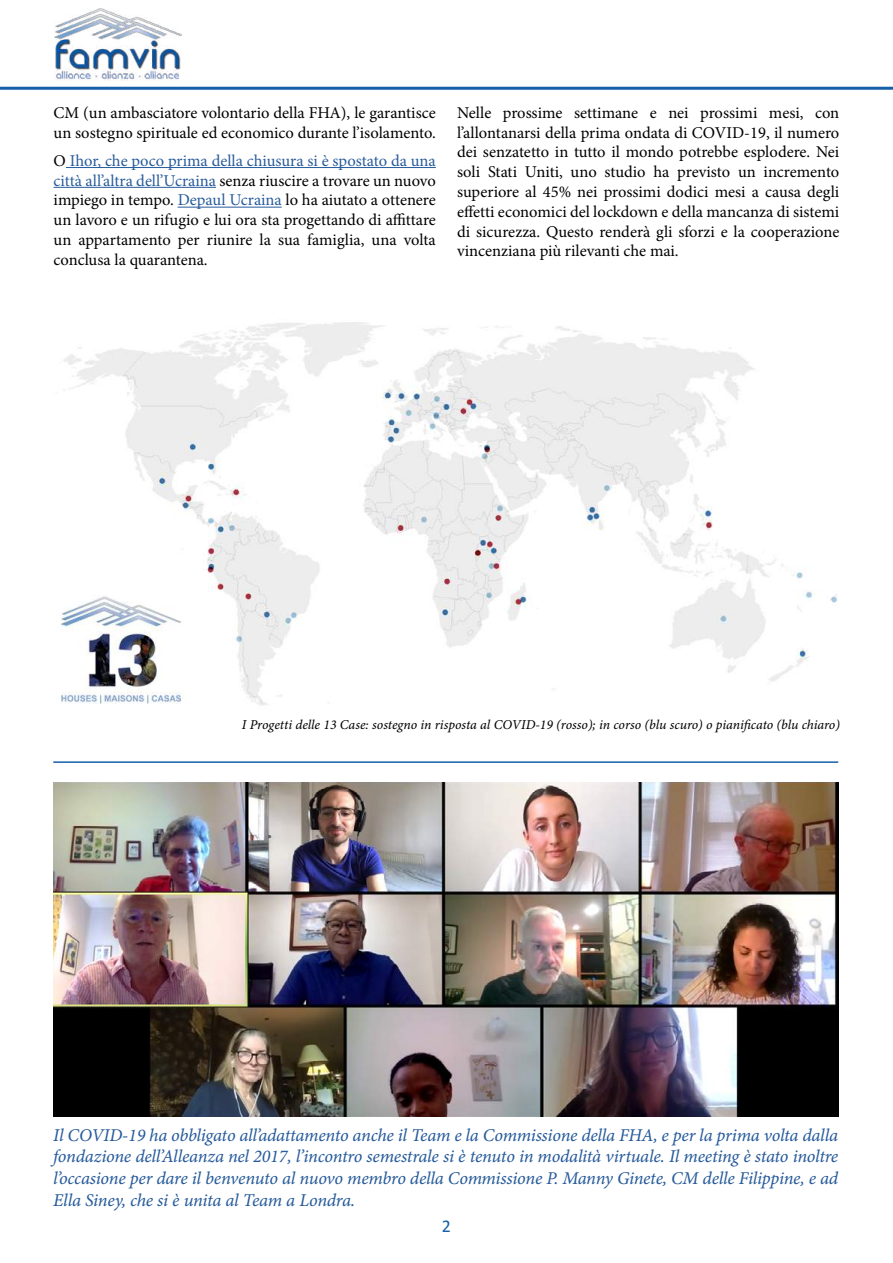
<style>
.page{position:relative;width:893px;height:1263px;background:#fff}
.page>*{position:absolute;margin:0;border:0;box-sizing:border-box;transform-origin:0 0}
.t1{font:18px/21.6px "Minion Pro It Capt";letter-spacing:-.02em;color:#275b9b;text-align:justify}
.t2{font:18px "Calibri";color:#165fa9}
.t3{font:16.5px/19.8px "Minion Pro";color:#000;text-align:justify}
.t4{font:13.5px "Minion Pro It Capt";letter-spacing:-.005em;color:#000}
.s1{color:#275b9b}
</style>
<div class="page">
<hr style="left:0;top:87px;width:893px;height:3px;background:#165fa9">
<img style="left:54px;top:9px;width:128px;height:71px">
<img style="left:53px;top:782px;width:785px;height:334px">
<img style="left:63px;top:322px;width:775px;height:384px">
<img style="left:61px;top:584px;width:125px;height:122px">
<hr style="left:66px;top:167px;width:370px;height:1px;background:#275b9b">
<hr style="left:54px;top:187px;width:162px;height:1px;background:#275b9b">
<hr style="left:178px;top:207px;width:104px;height:1px;background:#275b9b">
<hr style="left:53px;top:761px;width:785px;height:2px;background:#165fa9">
<p class="t3" style="left:54px;top:103px;width:384px">CM (un ambasciatore volontario della FHA), le garantisce un sostegno spirituale ed economico durante l’isolamento.</p>
<p class="t3" style="left:54px;top:151px;width:384px">O <span class="s1">Ihor, che poco prima della chiusura si è spostato da una città all’altra dell’Ucraina</span> senza riuscire a trovare un nuovo impiego in tempo. <span class="s1">Depaul Ucraina</span> lo ha aiutato a ottenere un lavoro e un rifugio e lui ora sta progettando di affittare un appartamento per riunire la sua famiglia, una volta conclusa la quarantena.</p>
<p class="t3" style="left:457px;top:103px;width:384px">Nelle prossime settimane e nei prossimi mesi, con l’allontanarsi della prima ondata di COVID-19, il numero dei senzatetto in tutto il mondo potrebbe esplodere. Nei soli Stati Uniti, uno studio ha previsto un incremento superiore al 45% nei prossimi dodici mesi a causa degli effetti economici del lockdown e della mancanza di sistemi di sicurezza. Questo renderà gli sforzi e la cooperazione vincenziana più rilevanti che mai.</p>
<p class="t4" style="left:242px;top:715px;width:600px">I Progetti delle 13 Case: sostegno in risposta al COVID-19 (rosso); in corso (blu scuro) o pianificato (blu chiaro)</p>
<p class="t1" style="left:53px;top:1124px;width:787px">Il COVID-19 ha obbligato all’adattamento anche il Team e la Commissione della FHA, e per la prima volta dalla fondazione dell’Alleanza nel 2017, l’incontro semestrale si è tenuto in modalità virtuale. Il meeting è stato inoltre l’occasione per dare il benvenuto al nuovo membro della Commissione P. Manny Ginete, CM delle Filippine, e ad Ella Siney, che si è unita al Team a Londra.</p>
<p class="t2" style="left:442px;top:1213px;width:11px">2</p>
</div>
